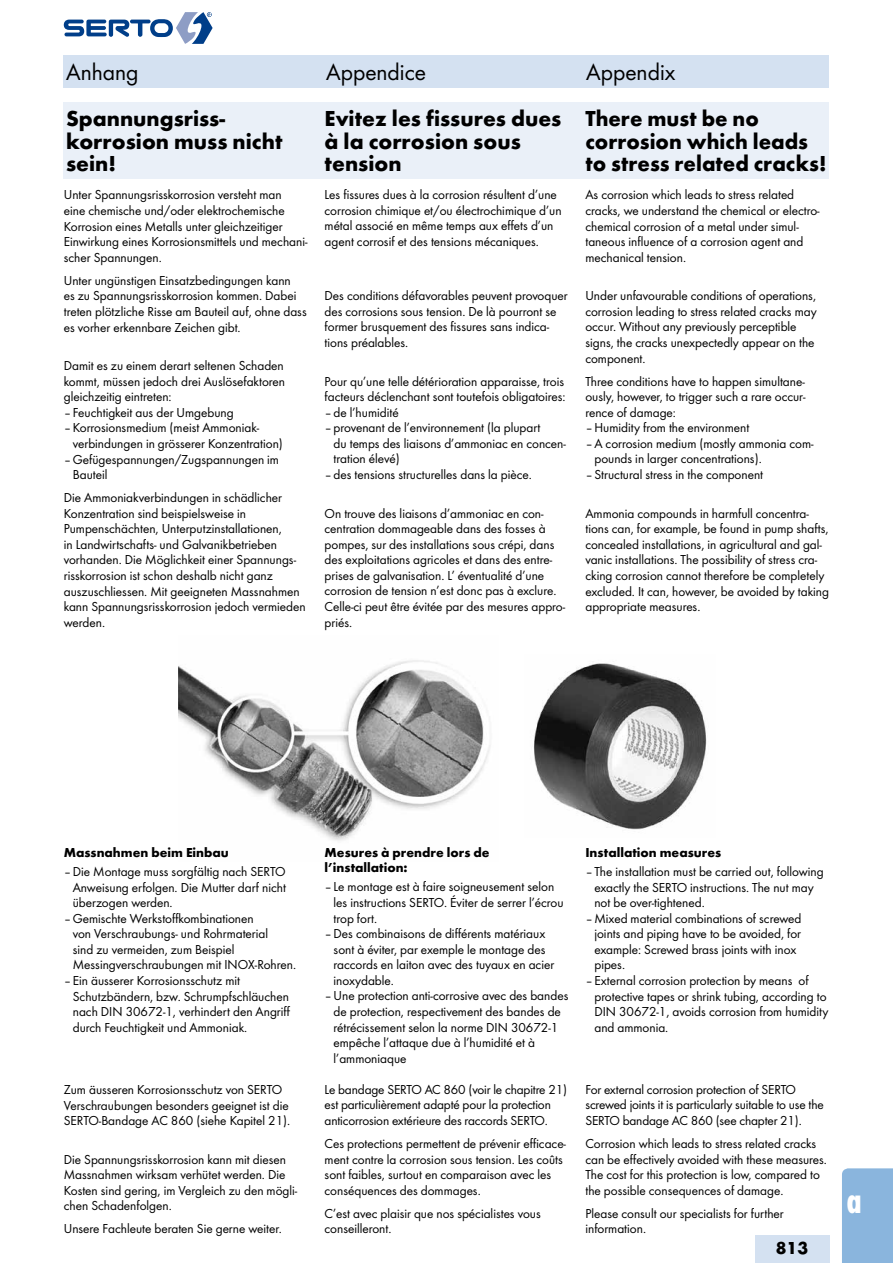
<style>
.page{position:relative;width:893px;height:1263px;background:#fff}
.page>*{position:absolute;margin:0;border:0;box-sizing:border-box;transform-origin:0 0}
.t1{font:700 39px "Futura Con";color:#fff}
.t2{font:24px "Futura Boo";color:#000}
.t3{font:700 22.5px/22.5px "Futura";color:#000}
.t4{font:700 18px "Futura";color:#000}
.t5{font:13.5px/15.6px "Futura Boo";color:#000}
.t6{font:700 13.5px/15.6px "Futura";color:#000}
</style>
<div class="page">
<svg style="left:64px;top:12px;width:149px;height:32px"></svg>
<img style="left:179px;top:660px;width:312px;height:181px">
<img style="left:534px;top:663px;width:173px;height:167px">
<div style="left:64px;top:102px;width:765px;height:77px;background:#eaf0f8"></div>
<div style="left:64px;top:55px;width:765px;height:33px;background:#d4e1f1"></div>
<div style="left:755px;top:1235px;width:74px;height:28px;background:#d4e1f1"></div>
<div style="left:842px;top:1168px;width:51px;height:95px;background:#8ab5dd"></div>
<h2 class="t2" style="left:66px;top:58px;width:74px">Anhang</h2>
<h2 class="t2" style="left:326px;top:58px;width:101px">Appendice</h2>
<h2 class="t2" style="left:586px;top:58px;width:91px">Appendix</h2>
<h3 class="t3" style="left:66px;top:107px;width:218px">Spannungsriss&shy;korrosion muss nicht sein!</h3>
<h3 class="t3" style="left:325px;top:107px;width:238px">Evitez les fissures dues à la corrosion sous tension</h3>
<h3 class="t3" style="left:585px;top:107px;width:243px">There must be no corrosion which leads to stress related cracks!</h3>
<p class="t5" style="left:64px;top:187px;width:245px">Unter Spannungsrisskorrosion versteht man<br>eine chemische und/oder elektrochemische Korrosion eines Metalls unter gleichzeitiger Einwirkung eines Korrosionsmittels und mechani&shy;scher Spannungen.</p>
<p class="t5" style="left:64px;top:272px;width:244px">Unter ungünstigen Einsatzbedingungen kann<br>es zu Spannungsrisskorrosion kommen. Dabei treten plötzliche Risse am Bauteil auf, ohne dass es vorher erkennbare Zeichen gibt.</p>
<p class="t5" style="left:64px;top:358px;width:223px">Damit es zu einem derart seltenen Schaden kommt, müssen jedoch drei Auslösefaktoren gleichzeitig eintreten:<br>–Feuchtigkeit aus der Umgebung –Korrosionsmedium (meist Ammoniak-</p>
<p class="t5" style="left:73px;top:436px;width:212px">verbindungen in grösserer Konzentration)</p>
<p class="t5" style="left:64px;top:451px;width:217px">–Gefügespannungen/Zugspannungen im</p>
<p class="t5" style="left:73px;top:467px;width:36px">Bauteil</p>
<p class="t5" style="left:64px;top:490px;width:243px">Die Ammoniakverbindungen in schädlicher Konzentration sind beispielsweise in Pumpenschächten, Unterputzinstallationen,<br>in Landwirtschafts- und Galvanikbetrieben vorhanden. Die Möglichkeit einer Spannungs&shy;risskorrosion ist schon deshalb nicht ganz auszuschliessen. Mit geeigneten Massnahmen kann Spannungsrisskorrosion jedoch vermieden werden.</p>
<p class="t5" style="left:325px;top:187px;width:239px">Les fissures dues à la corrosion résultent d’une corrosion chimique et/ou électrochimique d’un métal associé en même temps aux effets d’un agent corrosif et des tensions mécaniques.</p>
<p class="t5" style="left:325px;top:288px;width:245px">Des conditions défavorables peuvent provoquer des corrosions sous tension. De là pourront se former brusquement des fissures sans indica&shy;tions préalables.</p>
<p class="t5" style="left:325px;top:373px;width:242px">Pour qu’une telle détérioration apparaisse, trois facteurs déclenchant sont toutefois obligatoires: –de l’humidité<br>–provenant de l’environnement (la plupart</p>
<p class="t5" style="left:334px;top:435px;width:234px">du temps des liaisons d’ammoniac en concen-</p>
<p class="t5" style="left:334px;top:451px;width:68px">tration élevé)</p>
<p class="t5" style="left:325px;top:467px;width:209px">–des tensions structurelles dans la pièce.</p>
<p class="t5" style="left:325px;top:505px;width:242px">On trouve des liaisons d’ammoniac en con&shy;centration dommageable dans des fosses à pompes, sur des installations sous crépi, dans des exploitations agricoles et dans des entre&shy;prises de galvanisation. L’ éventualité d’une corrosion de tension n’est donc pas à exclure.<br>Celle-ci peut être évitée par des mesures appro&shy;priés.</p>
<p class="t5" style="left:585px;top:187px;width:236px">As corrosion which leads to stress related cracks, we understand the chemical or electro&shy;chemical corrosion of a metal under simul&shy;taneous influence of a corrosion agent and mechanical tension.</p>
<p class="t5" style="left:585px;top:288px;width:233px">Under unfavourable conditions of operations, corrosion leading to stress related cracks may occur. Without any previously perceptible signs, the cracks unexpectedly appear on the component.</p>
<p class="t5" style="left:585px;top:373px;width:221px">Three conditions have to happen simultane-</p>
<p class="t5" style="left:585px;top:389px;width:222px">ously, however, to trigger such a rare occur-</p>
<p class="t5" style="left:585px;top:404px;width:92px">rence of damage:</p>
<p class="t5" style="left:585px;top:420px;width:165px">–Humidity from the environment</p>
<p class="t5" style="left:585px;top:435px;width:230px">–A corrosion medium (mostly ammonia com-</p>
<p class="t5" style="left:594px;top:451px;width:169px">pounds in larger concentrations).</p>
<p class="t5" style="left:585px;top:467px;width:179px">–Structural stress in the component</p>
<p class="t5" style="left:585px;top:505px;width:245px">Ammonia compounds in harmfull concentra&shy;tions can, for example, be found in pump shafts, concealed installations, in agricultural and gal&shy;vanic installations. The possibility of stress cra&shy;cking corrosion cannot therefore be completely excluded. It can, however, be avoided by taking appropriate measures.</p>
<p class="t6" style="left:64px;top:844px;width:167px">Massnahmen beim Einbau</p>
<p class="t5" style="left:64px;top:864px;width:223px">–Die Montage muss sorgfältig nach SERTO</p>
<p class="t5" style="left:73px;top:879px;width:215px">Anweisung erfolgen. Die Mutter darf nicht</p>
<p class="t5" style="left:73px;top:895px;width:101px">überzogen werden.</p>
<p class="t5" style="left:64px;top:910px;width:191px">–Gemischte Werkstoffkombinationen</p>
<p class="t5" style="left:73px;top:926px;width:197px">von Verschraubungs- und Rohrmaterial</p>
<p class="t5" style="left:73px;top:941px;width:163px">sind zu vermeiden, zum Beispiel</p>
<p class="t5" style="left:73px;top:957px;width:225px">Messingverschraubungen mit INOX-Rohren.</p>
<p class="t5" style="left:64px;top:972px;width:178px">–Ein äusserer Korrosionsschutz mit</p>
<p class="t5" style="left:73px;top:988px;width:218px">Schutzbändern, bzw. Schrumpfschläuchen</p>
<p class="t5" style="left:73px;top:1004px;width:219px">nach DIN 30672-1, verhindert den Angriff</p>
<p class="t5" style="left:73px;top:1019px;width:176px">durch Feuchtigkeit und Ammoniak.</p>
<p class="t5" style="left:64px;top:1081px;width:228px">Zum äusseren Korrosionsschutz von SERTO<br>Verschraubungen besonders geeignet ist die<br>SERTO-Bandage AC 860 (siehe Kapitel 21).</p>
<p class="t5" style="left:64px;top:1151px;width:235px">Die Spannungsrisskorrosion kann mit diesen Massnahmen wirksam verhütet werden. Die Kosten sind gering, im Vergleich zu den mögli&shy;chen Schadenfolgen.</p>
<p class="t5" style="left:64px;top:1221px;width:220px">Unsere Fachleute beraten Sie gerne weiter.</p>
<p class="t6" style="left:325px;top:844px;width:167px">Mesures à prendre lors de l’installation:</p>
<p class="t5" style="left:325px;top:879px;width:231px">–Le montage est à faire soigneusement selon</p>
<p class="t5" style="left:334px;top:895px;width:231px">les instructions SERTO. Éviter de serrer l’écrou</p>
<p class="t5" style="left:334px;top:910px;width:45px">trop fort.</p>
<p class="t5" style="left:325px;top:926px;width:222px">–Des combinaisons de différents matériaux</p>
<p class="t5" style="left:334px;top:941px;width:213px">sont à éviter, par exemple le montage des</p>
<p class="t5" style="left:334px;top:957px;width:222px">raccords en laiton avec des tuyaux en acier</p>
<p class="t5" style="left:334px;top:972px;width:62px">inoxydable.</p>
<p class="t5" style="left:325px;top:988px;width:245px">–Une protection anti-corrosive avec des bandes</p>
<p class="t5" style="left:334px;top:1004px;width:229px">de protection, respectivement des bandes de</p>
<p class="t5" style="left:334px;top:1019px;width:226px">rétrécissement selon la norme DIN 30672-1</p>
<p class="t5" style="left:334px;top:1035px;width:203px">empêche l’attaque due à l’humidité et à</p>
<p class="t5" style="left:334px;top:1050px;width:74px">l’ammoniaque</p>
<p class="t5" style="left:325px;top:1081px;width:244px">Le bandage SERTO AC 860 (voir le chapitre 21) est particulièrement adapté pour la protection anticorrosion extérieure des raccords SERTO.</p>
<p class="t5" style="left:325px;top:1136px;width:243px">Ces protections permettent de prévenir efficace&shy;ment contre la corrosion sous tension. Les coûts sont faibles, surtout en comparaison avec les conséquences des dommages.</p>
<p class="t5" style="left:325px;top:1205px;width:218px">C’est avec plaisir que nos spécialistes vous conseilleront.</p>
<p class="t6" style="left:585px;top:844px;width:137px">Installation measures</p>
<p class="t5" style="left:585px;top:863px;width:240px">–The installation must be carried out, following</p>
<p class="t5" style="left:594px;top:879px;width:221px">exactly the SERTO instructions. The nut may</p>
<p class="t5" style="left:594px;top:895px;width:112px">not be over-tightened.</p>
<p class="t5" style="left:585px;top:910px;width:218px">–Mixed material combinations of screwed</p>
<p class="t5" style="left:594px;top:926px;width:208px">joints and piping have to be avoided, for</p>
<p class="t5" style="left:594px;top:941px;width:203px">example: Screwed brass joints with inox</p>
<p class="t5" style="left:594px;top:957px;width:32px">pipes.</p>
<p class="t5" style="left:585px;top:972px;width:225px">–External corrosion protection by means of</p>
<p class="t5" style="left:594px;top:988px;width:234px">protective tapes or shrink tubing, according to</p>
<p class="t5" style="left:594px;top:1004px;width:236px">DIN 30672-1, avoids corrosion from humidity</p>
<p class="t5" style="left:594px;top:1019px;width:75px">and ammonia.</p>
<p class="t5" style="left:585px;top:1081px;width:240px">For external corrosion protection of SERTO screwed joints it is particularly suitable to use the<br>SERTO bandage AC 860 (see chapter 21).</p>
<p class="t5" style="left:585px;top:1136px;width:243px">Corrosion which leads to stress related cracks can be effectively avoided with these measures.<br>The cost for this protection is low, compared to the possible consequences of damage.</p>
<p class="t5" style="left:585px;top:1205px;width:200px">Please consult our specialists for further information.</p>
<h3 class="t4" style="left:776px;top:1237px;width:34px">813</h3>
<h1 class="t1" style="left:847px;top:1177px;width:17px">a</h1>
</div>
